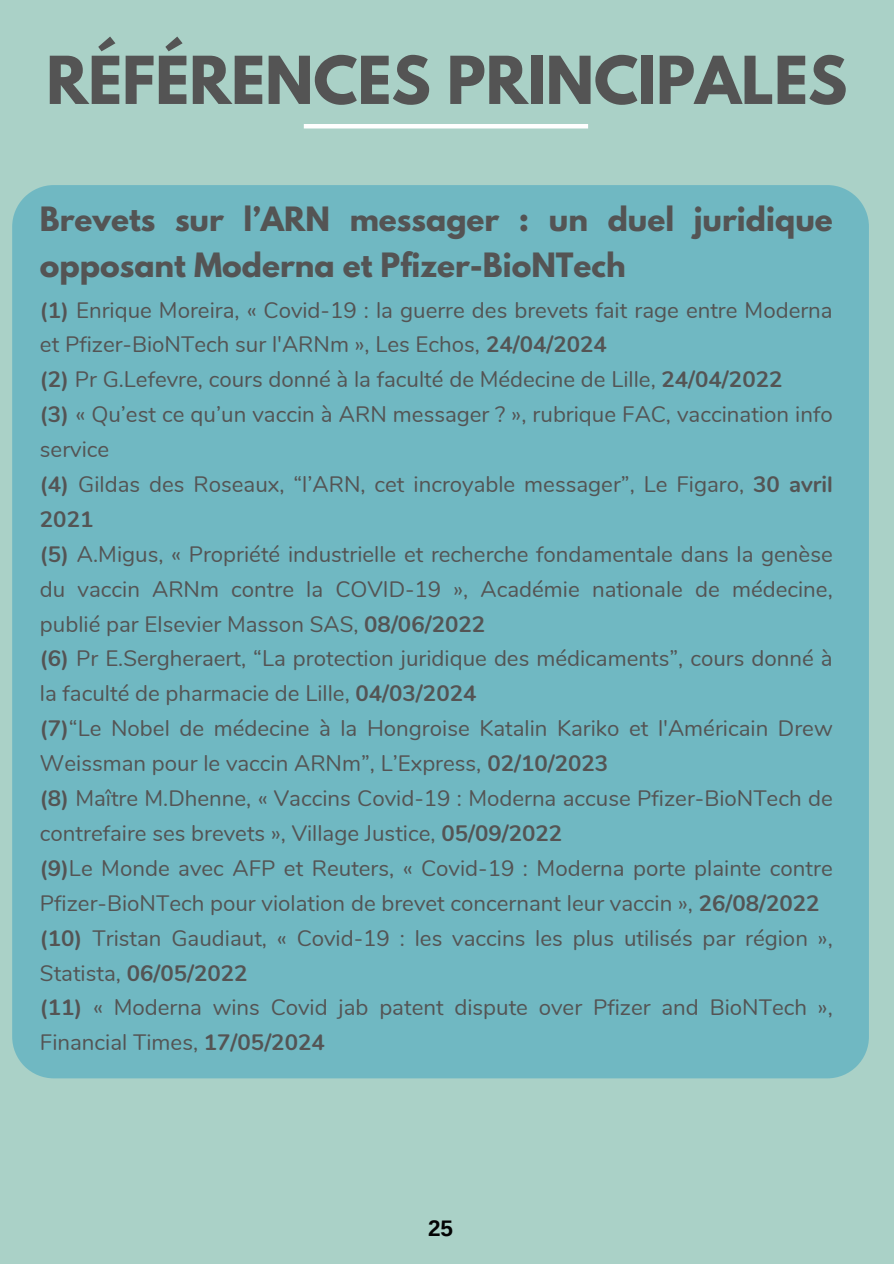
<style>
.page{position:relative;width:894px;height:1264px;background:#fff}
.page>*{position:absolute;margin:0;border:0;box-sizing:border-box;transform-origin:0 0}
.t1{font:700 58.5px "League Spartan";color:#545454}
.t2{font:700 29.7px/46.2px "League Spartan";color:#545454}
.t3{font:700 22.5px "Arimo";color:#030303}
.t4{font:22.2px/34.8px "Nunito";color:#545454}
.s1{font-weight:700}
</style>
<div class="page">
<div style="left:0;top:0;width:893px;height:1263px;background:#aad1c7"></div>
<hr style="left:304px;top:124px;width:284px;height:4px;background:#fefefe">
<div style="left:12px;top:185px;width:856px;height:893px;background:#70b8c2"></div>
<h1 class="t1" style="left:46px;top:51px;width:802px">RÉFÉRENCES PRINCIPALES</h1>
<p class="t2" style="left:40px;top:200px;width:794px">Brevets sur l’ARN messager : un duel juridique opposant Moderna et Pfizer-BioNTech</p>
<p class="t4" style="left:40px;top:293px;width:794px"><span class="s1">(1)</span> Enrique Moreira, « Covid-19 : la guerre des brevets fait rage entre Moderna et Pfizer-BioNTech sur l'ARNm », Les Echos, <span class="s1">24/04/2024</span></p>
<p class="t4" style="left:40px;top:362px;width:743px"><span class="s1">(2)</span> Pr G.Lefevre, cours donné à la faculté de Médecine de Lille, <span class="s1">24/04/2022</span></p>
<p class="t4" style="left:40px;top:397px;width:794px"><span class="s1">(3)</span> « Qu’est ce qu’un vaccin à ARN messager ? », rubrique FAC, vaccination info service</p>
<p class="t4" style="left:40px;top:467px;width:794px"><span class="s1">(4)</span> Gildas des Roseaux, “l’ARN, cet incroyable messager”, Le Figaro, <span class="s1">30 avril<br>2021</span></p>
<p class="t4" style="left:40px;top:537px;width:794px;text-align:justify"><span class="s1">(5)</span> A.Migus, « Propriété industrielle et recherche fondamentale dans la genèse du vaccin ARNm contre la COVID-19 », Académie nationale de médecine, publié par Elsevier Masson SAS, <span class="s1">08/06/2022</span></p>
<p class="t4" style="left:40px;top:641px;width:794px"><span class="s1">(6)</span> Pr E.Sergheraert, “La protection juridique des médicaments”, cours donné à la faculté de pharmacie de Lille, <span class="s1">04/03/2024</span></p>
<p class="t4" style="left:40px;top:711px;width:794px"><span class="s1">(7)</span>“Le Nobel de médecine à la Hongroise Katalin Kariko et l'Américain Drew<br>Weissman pour le vaccin ARNm”, L’Express, <span class="s1">02/10/2023</span></p>
<p class="t4" style="left:40px;top:781px;width:794px"><span class="s1">(8)</span> Maître M.Dhenne, « Vaccins Covid-19 : Moderna accuse Pfizer-BioNTech de contrefaire ses brevets », Village Justice, <span class="s1">05/09/2022</span></p>
<p class="t4" style="left:40px;top:851px;width:794px"><span class="s1">(9)</span>Le Monde avec AFP et Reuters, « Covid-19 : Moderna porte plainte contre<br>Pfizer-BioNTech pour violation de brevet concernant leur vaccin », <span class="s1">26/08/2022</span></p>
<p class="t4" style="left:40px;top:920px;width:794px"><span class="s1">(10)</span> Tristan Gaudiaut, « Covid-19 : les vaccins les plus utilisés par région »,<br>Statista, <span class="s1">06/05/2022</span></p>
<p class="t4" style="left:40px;top:990px;width:794px"><span class="s1">(11)</span> « Moderna wins Covid jab patent dispute over Pfizer and BioNTech »,<br>Financial Times, <span class="s1">17/05/2024</span></p>
<p class="t3" style="left:428px;top:1215px;width:27px">25</p>
</div>
